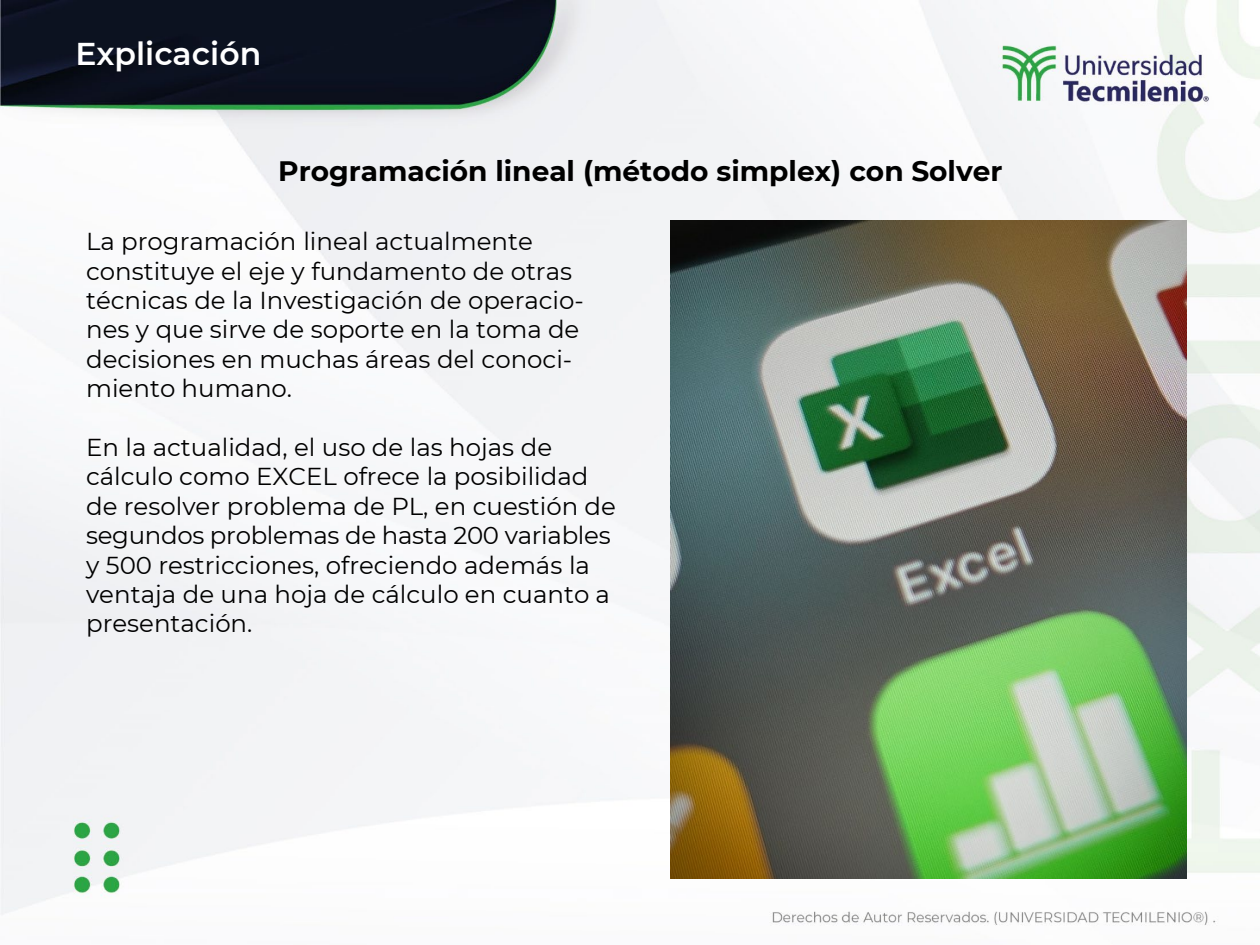
<style>
.page{position:relative;width:1260px;height:945px;background:#fff}
.page>*{position:absolute;margin:0;border:0;box-sizing:border-box;transform-origin:0 0}
.t1{font:600 31.5px "Montserrat";color:#fff}
.t2{font:700 28px "Montserrat";color:#000}
.t3{font:24.5px/29.4px "Montserrat";color:#000}
</style>
<div class="page">
<img style="left:0;top:0;width:1260px;height:926px">
<img style="left:671px;top:220px;width:515px;height:659px">
<p class="t1" style="left:76px;top:32px;width:187px">Explicación</p>
<h1 class="t2" style="left:278px;top:151px;width:726px">Programación lineal (método simplex) con Solver</h1>
<h1 class="t3" style="left:86px;top:226px;width:499px">La programación lineal actualmente constituye el eje y fundamento de otras técnicas de la Investigación de operacio&shy;nes y que sirve de soporte en la toma de decisiones en muchas áreas del conoci&shy;miento humano.</h1>
<h1 class="t3" style="left:86px;top:432px;width:531px">En la actualidad, el uso de las hojas de cálculo como EXCEL ofrece la posibilidad de resolver problema de PL, en cuestión de segundos problemas de hasta 200 variables y 500 restricciones, ofreciendo además la ventaja de una hoja de cálculo en cuanto a presentación.</h1>
</div>
